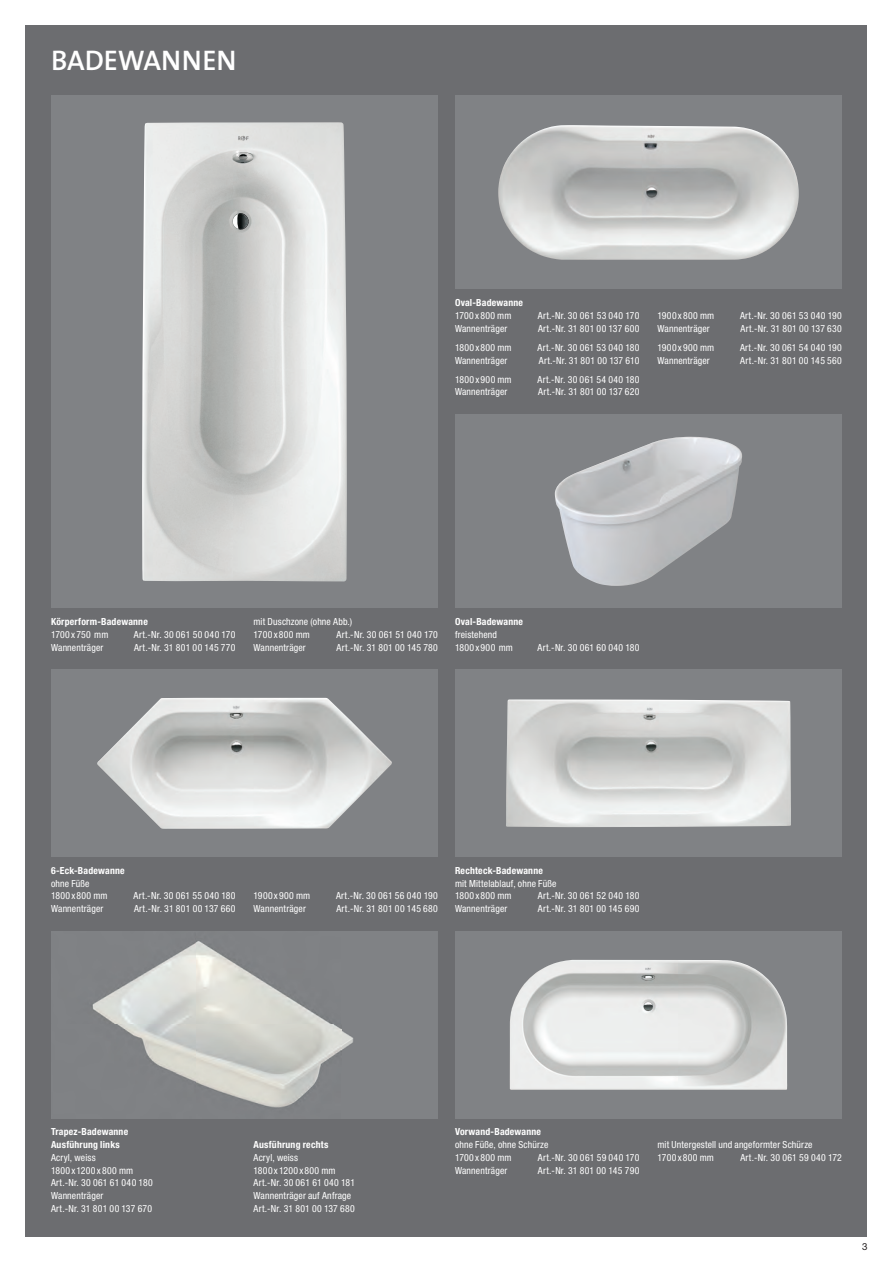
<style>
.page{position:relative;width:893px;height:1263px;background:#fff}
.page>*{position:absolute;margin:0;border:0;box-sizing:border-box;transform-origin:0 0}
.t1{font:600 28.5px "The Sans";color:#fff}
.t2{font:condensed 9.75px/12.8px "Helvetica Neue LT Pro";letter-spacing:.02em;color:#fff}
.t3{font:700 condensed 9.75px/12.8px "Helvetica Neue LT Pro";letter-spacing:.02em;color:#fff}
.t4{font:9.75px "Helvetica Neue LT Pro";color:#231f20}
</style>
<div class="page">
<div style="left:26px;top:26px;width:841px;height:1211px;background:#6c6d70"></div>
<div style="left:455px;top:96px;width:387px;height:193px;background:#808285"></div>
<img style="left:498px;top:125px;width:301px;height:135px">
<div style="left:51px;top:96px;width:387px;height:512px;background:#808285"></div>
<img style="left:142px;top:122px;width:205px;height:459px">
<div style="left:455px;top:931px;width:387px;height:187px;background:#808285"></div>
<img style="left:510px;top:960px;width:277px;height:130px">
<div style="left:51px;top:670px;width:387px;height:187px;background:#808285"></div>
<img style="left:97px;top:698px;width:295px;height:131px">
<img style="left:51px;top:931px;width:387px;height:187px">
<div style="left:455px;top:415px;width:387px;height:193px;background:#808285"></div>
<img style="left:555px;top:437px;width:187px;height:149px">
<div style="left:455px;top:670px;width:387px;height:187px;background:#808285"></div>
<img style="left:506px;top:699px;width:285px;height:128px">
<h1 class="t1" style="left:51px;top:37px;width:187px">BADEWANNEN</h1>
<p class="t3" style="left:455px;top:296px;width:70px">Oval-Badewanne</p>
<p class="t2" style="left:455px;top:309px;width:58px">1700 x 800 mm</p>
<p class="t2" style="left:538px;top:309px;width:103px">Art.-Nr. 30 061 53 040 170</p>
<p class="t2" style="left:455px;top:322px;width:54px">Wannenträger</p>
<p class="t2" style="left:538px;top:322px;width:103px">Art.-Nr. 31 801 00 137 600</p>
<p class="t2" style="left:455px;top:341px;width:58px">1800 x 800 mm</p>
<p class="t2" style="left:538px;top:341px;width:103px">Art.-Nr. 30 061 53 040 180</p>
<p class="t2" style="left:455px;top:354px;width:54px">Wannenträger</p>
<p class="t2" style="left:539px;top:354px;width:102px">Art.-Nr. 31 801 00 137 610</p>
<p class="t2" style="left:455px;top:373px;width:58px">1800 x 900 mm</p>
<p class="t2" style="left:538px;top:373px;width:103px">Art.-Nr. 30 061 54 040 180</p>
<p class="t2" style="left:455px;top:386px;width:54px">Wannenträger</p>
<p class="t2" style="left:538px;top:386px;width:103px">Art.-Nr. 31 801 00 137 620</p>
<p class="t2" style="left:657px;top:309px;width:58px">1900 x 800 mm</p>
<p class="t2" style="left:740px;top:309px;width:103px">Art.-Nr. 30 061 53 040 190</p>
<p class="t2" style="left:657px;top:322px;width:54px">Wannenträger</p>
<p class="t2" style="left:741px;top:322px;width:103px">Art.-Nr. 31 801 00 137 630</p>
<p class="t2" style="left:657px;top:341px;width:58px">1900 x 900 mm</p>
<p class="t2" style="left:740px;top:341px;width:103px">Art.-Nr. 30 061 54 040 190</p>
<p class="t2" style="left:657px;top:354px;width:54px">Wannenträger</p>
<p class="t2" style="left:740px;top:354px;width:103px">Art.-Nr. 31 801 00 145 560</p>
<p class="t3" style="left:51px;top:615px;width:98px">Körperform-Badewanne</p>
<p class="t2" style="left:51px;top:628px;width:59px">1700 x 750 mm</p>
<p class="t2" style="left:134px;top:628px;width:103px">Art.-Nr. 30 061 50 040 170</p>
<p class="t2" style="left:51px;top:641px;width:54px">Wannenträger</p>
<p class="t2" style="left:134px;top:641px;width:103px">Art.-Nr. 31 801 00 145 770</p>
<p class="t2" style="left:253px;top:615px;width:100px">mit Duschzone (ohne Abb.)<br>1700 x 800 mm</p>
<p class="t2" style="left:337px;top:628px;width:103px">Art.-Nr. 30 061 51 040 170</p>
<p class="t2" style="left:253px;top:641px;width:54px">Wannenträger</p>
<p class="t2" style="left:336px;top:641px;width:103px">Art.-Nr. 31 801 00 145 780</p>
<p class="t3" style="left:455px;top:615px;width:70px">Oval-Badewanne</p>
<p class="t2" style="left:455px;top:628px;width:59px">freistehend<br>1800 x 900 mm</p>
<p class="t2" style="left:538px;top:641px;width:103px">Art.-Nr. 30 061 60 040 180</p>
<p class="t3" style="left:51px;top:864px;width:75px">6-Eck-Badewanne</p>
<p class="t2" style="left:51px;top:877px;width:58px">ohne Füße<br>1800 x 800 mm</p>
<p class="t2" style="left:134px;top:889px;width:103px">Art.-Nr. 30 061 55 040 180</p>
<p class="t2" style="left:51px;top:902px;width:54px">Wannenträger</p>
<p class="t2" style="left:134px;top:902px;width:103px">Art.-Nr. 31 801 00 137 660</p>
<p class="t2" style="left:254px;top:889px;width:58px">1900 x 900 mm</p>
<p class="t2" style="left:336px;top:889px;width:103px">Art.-Nr. 30 061 56 040 190</p>
<p class="t2" style="left:254px;top:902px;width:54px">Wannenträger</p>
<p class="t2" style="left:336px;top:902px;width:103px">Art.-Nr. 31 801 00 145 680</p>
<p class="t3" style="left:455px;top:864px;width:89px">Rechteck-Badewanne</p>
<p class="t2" style="left:455px;top:877px;width:103px">mit Mittelablauf, ohne Füße<br>1800 x 800 mm</p>
<p class="t2" style="left:538px;top:889px;width:103px">Art.-Nr. 30 061 52 040 180</p>
<p class="t2" style="left:455px;top:902px;width:54px">Wannenträger</p>
<p class="t2" style="left:538px;top:902px;width:103px">Art.-Nr. 31 801 00 145 690</p>
<p class="t3" style="left:51px;top:1125px;width:79px">Trapez-Badewanne<br>Ausführung links</p>
<p class="t2" style="left:51px;top:1151px;width:103px">Acryl, weiss<br>1800 x 1200 x 800 mm<br>Art.-Nr. 30 061 61 040 180<br>Wannenträger<br>Art.-Nr. 31 801 00 137 670</p>
<p class="t3" style="left:254px;top:1138px;width:76px">Ausführung rechts</p>
<p class="t2" style="left:254px;top:1151px;width:103px">Acryl, weiss<br>1800 x 1200 x 800 mm<br>Art.-Nr. 30 061 61 040 181<br>Wannenträger auf Anfrage<br>Art.-Nr. 31 801 00 137 680</p>
<p class="t3" style="left:455px;top:1125px;width:88px">Vorwand-Badewanne</p>
<p class="t2" style="left:455px;top:1138px;width:95px">ohne Füße, ohne Schürze<br>1700 x 800 mm</p>
<p class="t2" style="left:538px;top:1151px;width:103px">Art.-Nr. 30 061 59 040 170</p>
<p class="t2" style="left:455px;top:1164px;width:54px">Wannenträger</p>
<p class="t2" style="left:538px;top:1164px;width:103px">Art.-Nr. 31 801 00 145 790</p>
<p class="t2" style="left:657px;top:1138px;width:157px">mit Untergestell und angeformter Schürze<br>1700 x 800 mm</p>
<p class="t2" style="left:740px;top:1151px;width:103px">Art.-Nr. 30 061 59 040 172</p>
<p class="t4" style="left:862px;top:1241px;width:7px">3</p>
</div>
